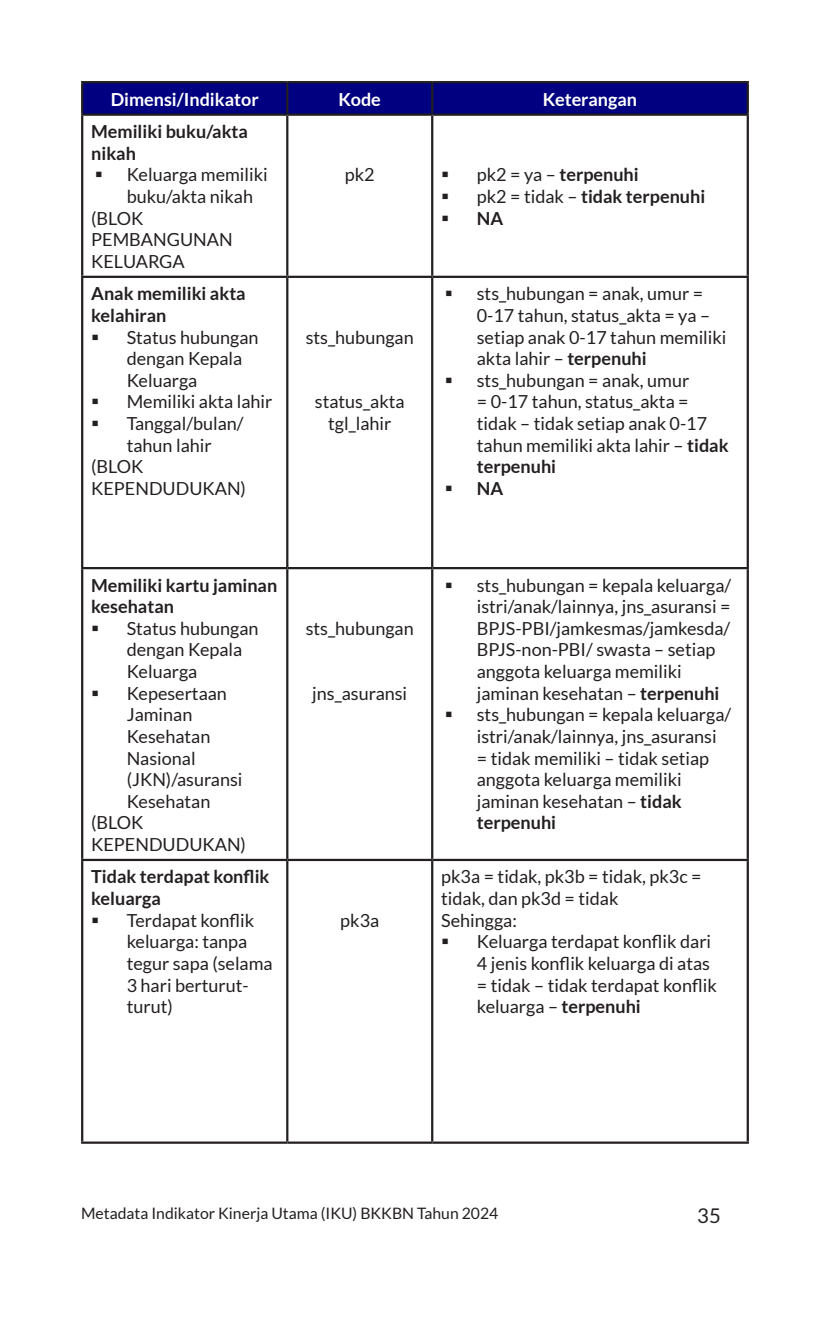
<style>
.page{position:relative;width:830px;height:1340px;background:#fff}
.page>*{position:absolute;margin:0;border:0;box-sizing:border-box;transform-origin:0 0}
.t1{font:20.25px "Lato";color:#231f20}
.List_Paragraph{font:18px/21.6px "Lato";color:#231f20}
.t2{font:700 18px/21.6px "Lato";color:#231f20}
.t3{font:700 18px "Lato";color:#fff}
.t4{font:15.75px "Lato";color:#231f20}
.s1{font-weight:400}
.s2{font-weight:700}
</style>
<div class="page">
<div style="left:83px;top:83px;width:663px;height:30px;background:#010080"></div>
<hr style="left:286px;top:83px;width:2px;height:30px;background:#231f20">
<hr style="left:431px;top:83px;width:2px;height:30px;background:#231f20">
<hr style="left:81px;top:113px;width:206px;height:3px;background:#231f20">
<hr style="left:81px;top:116px;width:2px;height:160px;background:#231f20">
<hr style="left:287px;top:113px;width:145px;height:3px;background:#231f20">
<hr style="left:286px;top:116px;width:2px;height:160px;background:#231f20">
<hr style="left:432px;top:113px;width:316px;height:3px;background:#231f20">
<hr style="left:431px;top:116px;width:2px;height:160px;background:#231f20">
<hr style="left:746px;top:116px;width:2px;height:160px;background:#231f20">
<hr style="left:81px;top:276px;width:206px;height:2px;background:#231f20">
<hr style="left:81px;top:278px;width:2px;height:289px;background:#231f20">
<hr style="left:287px;top:276px;width:145px;height:2px;background:#231f20">
<hr style="left:286px;top:278px;width:2px;height:289px;background:#231f20">
<hr style="left:432px;top:276px;width:316px;height:2px;background:#231f20">
<hr style="left:431px;top:278px;width:2px;height:289px;background:#231f20">
<hr style="left:746px;top:278px;width:2px;height:289px;background:#231f20">
<hr style="left:81px;top:567px;width:206px;height:2px;background:#231f20">
<hr style="left:81px;top:569px;width:2px;height:289px;background:#231f20">
<hr style="left:287px;top:567px;width:145px;height:2px;background:#231f20">
<hr style="left:286px;top:569px;width:2px;height:289px;background:#231f20">
<hr style="left:432px;top:567px;width:316px;height:2px;background:#231f20">
<hr style="left:431px;top:569px;width:2px;height:289px;background:#231f20">
<hr style="left:746px;top:569px;width:2px;height:289px;background:#231f20">
<hr style="left:81px;top:858px;width:206px;height:3px;background:#231f20">
<hr style="left:81px;top:861px;width:2px;height:280px;background:#231f20">
<hr style="left:287px;top:858px;width:145px;height:3px;background:#231f20">
<hr style="left:286px;top:861px;width:2px;height:280px;background:#231f20">
<hr style="left:432px;top:858px;width:316px;height:3px;background:#231f20">
<hr style="left:431px;top:861px;width:2px;height:280px;background:#231f20">
<hr style="left:746px;top:861px;width:2px;height:280px;background:#231f20">
<hr style="left:81px;top:1141px;width:206px;height:2px;background:#231f20">
<hr style="left:287px;top:1141px;width:145px;height:2px;background:#231f20">
<hr style="left:432px;top:1141px;width:316px;height:2px;background:#231f20">
<hr style="left:81px;top:81px;width:206px;height:2px;background:#231f20">
<hr style="left:81px;top:83px;width:2px;height:30px;background:#231f20">
<hr style="left:287px;top:81px;width:145px;height:2px;background:#231f20">
<hr style="left:432px;top:81px;width:316px;height:2px;background:#231f20">
<hr style="left:746px;top:83px;width:2px;height:30px;background:#231f20">
<p class="t3" style="left:111px;top:89px;width:149px">Dimensi/Indikator</p>
<p class="t3" style="left:338px;top:89px;width:44px">Kode</p>
<p class="t3" style="left:542px;top:89px;width:96px">Keterangan</p>
<p class="t2" style="left:91px;top:120px;width:158px">Memiliki buku/akta nikah</p>
<p class="List_Paragraph" style="left:127px;top:164px;width:143px;text-indent:-32px">▪ Keluarga memiliki buku/akta nikah</p>
<p class="List_Paragraph" style="left:91px;top:207px;width:143px">(BLOK<br>PEMBANGUNAN<br>KELUARGA</p>
<p class="List_Paragraph" style="left:344px;top:164px;width:31px">pk2</p>
<p class="t2" style="left:441px;top:164px;width:199px">▪ <span class="s1">pk2 = ya –</span> terpenuhi</p>
<p class="t2" style="left:441px;top:185px;width:265px">▪ <span class="s1">pk2 = tidak –</span> tidak terpenuhi</p>
<p class="t2" style="left:441px;top:207px;width:63px">▪ NA</p>
<p class="t2" style="left:91px;top:283px;width:156px">Anak memiliki akta kelahiran</p>
<p class="List_Paragraph" style="left:127px;top:326px;width:133px;text-indent:-35px">▪ Status hubungan dengan Kepala<br>Keluarga</p>
<p class="List_Paragraph" style="left:91px;top:391px;width:183px">▪ Memiliki akta lahir</p>
<p class="List_Paragraph" style="left:91px;top:412px;width:154px;text-align:center">▪ Tanggal/bulan/ tahun lahir</p>
<p class="List_Paragraph" style="left:91px;top:456px;width:156px">(BLOK<br>KEPENDUDUKAN)</p>
<p class="List_Paragraph" style="left:305px;top:326px;width:109px">sts_hubungan</p>
<p class="List_Paragraph" style="left:315px;top:391px;width:91px">status_akta</p>
<p class="List_Paragraph" style="left:328px;top:412px;width:65px">tgl_lahir</p>
<p class="List_Paragraph" style="left:476px;top:283px;width:251px;text-indent:-32px">▪ sts_hubungan = anak, umur =<br>0-17 tahun, status_akta = ya – setiap anak 0-17 tahun memiliki akta lahir – <span class="s2">terpenuhi</span></p>
<p class="List_Paragraph" style="left:476px;top:369px;width:253px;text-indent:-32px">▪ sts_hubungan = anak, umur<br>= 0-17 tahun, status_akta = tidak – tidak setiap anak 0-17 tahun memiliki akta lahir – <span class="s2">tidak terpenuhi</span></p>
<p class="t2" style="left:444px;top:477px;width:60px">▪ NA</p>
<p class="t2" style="left:91px;top:574px;width:187px">Memiliki kartu jaminan kesehatan</p>
<p class="List_Paragraph" style="left:127px;top:617px;width:133px;text-indent:-35px">▪ Status hubungan dengan Kepala<br>Keluarga</p>
<p class="List_Paragraph" style="left:127px;top:682px;width:117px;text-indent:-35px">▪ Kepesertaan<br>Jaminan<br>Kesehatan<br>Nasional (JKN)/asuransi<br>Kesehatan</p>
<p class="List_Paragraph" style="left:91px;top:812px;width:156px">(BLOK<br>KEPENDUDUKAN)</p>
<p class="List_Paragraph" style="left:305px;top:617px;width:109px">sts_hubungan</p>
<p class="List_Paragraph" style="left:312px;top:682px;width:96px">jns_asuransi</p>
<p class="t2" style="left:91px;top:865px;width:180px">Tidak terdapat konflik keluarga</p>
<p class="List_Paragraph" style="left:127px;top:909px;width:147px;text-indent:-35px">▪ Terdapat konflik keluarga: tanpa tegur sapa (selama<br>3 hari berturut&shy;turut)</p>
<p class="List_Paragraph" style="left:340px;top:909px;width:40px">pk3a</p>
<p class="List_Paragraph" style="left:476px;top:574px;width:256px;text-indent:-32px">▪ sts_hubungan = kepala keluarga/ istri/anak/lainnya, jns_asuransi =<br>BPJS-PBI/jamkesmas/jamkesda/<br>BPJS-non-PBI/ swasta – setiap anggota keluarga memiliki jaminan kesehatan – <span class="s2">terpenuhi</span></p>
<p class="List_Paragraph" style="left:476px;top:704px;width:256px;text-indent:-32px">▪ sts_hubungan = kepala keluarga/ istri/anak/lainnya, jns_asuransi = tidak memiliki – tidak setiap anggota keluarga memiliki jaminan kesehatan – <span class="s2">tidak terpenuhi</span></p>
<p class="List_Paragraph" style="left:441px;top:866px;width:262px">pk3a = tidak, pk3b = tidak, pk3c = tidak, dan pk3d = tidak</p>
<p class="List_Paragraph" style="left:441px;top:909px;width:77px">Sehingga:</p>
<p class="List_Paragraph" style="left:476px;top:930px;width:241px;text-indent:-36px">▪ Keluarga terdapat konflik dari<br>4 jenis konflik keluarga di atas = tidak – tidak terdapat konflik keluarga – <span class="s2">terpenuhi</span></p>
<p class="t4" style="left:81px;top:1204px;width:418px">Metadata Indikator Kinerja Utama (IKU) BKKBN Tahun 2024</p>
<p class="t1" style="left:697px;top:1203px;width:25px">35</p>
</div>
